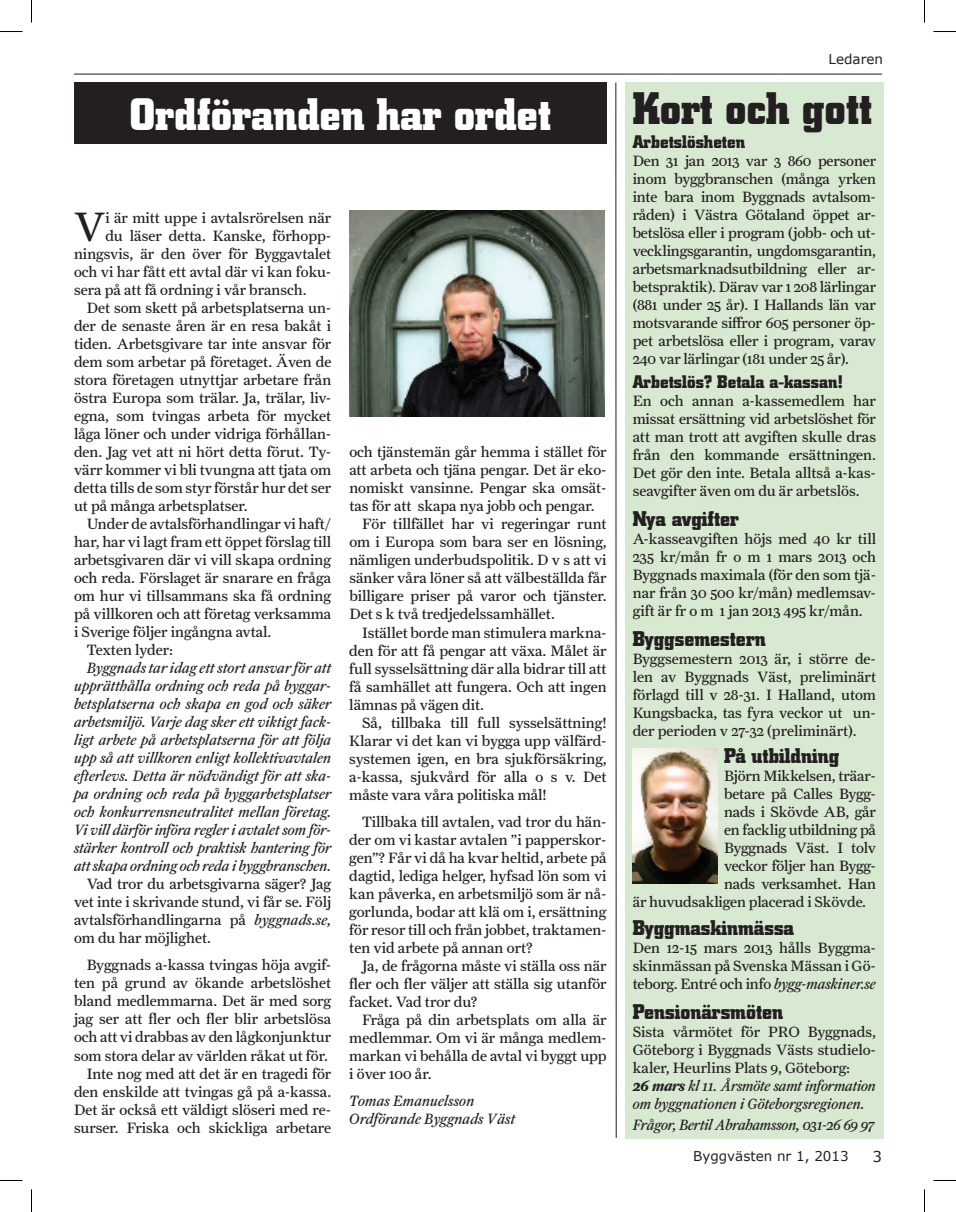
<style>
.page{position:relative;width:956px;height:1212px;background:#fff}
.page>*{position:absolute;margin:0;border:0;box-sizing:border-box;transform-origin:0 0}
.t1{font:700 45px "City BQ";color:#fff}
.t2{font:700 45px "City BQ";color:#231f20}
.t3{font:41.1px "Farnham Text";color:#231f20}
.t4{font:700 21px "City BQ";color:#231f20}
.t5{font:700 18px "City BQ";color:#231f20}
.t6{font:15px/18px "Farnham Text";color:#231f20;text-align:justify}
.t7{font:italic 15px/18px "Farnham Text";letter-spacing:-.01em;color:#231f20}
.t8{font:15px "Verdana";color:#231f20}
.t9{font:13.5px "Verdana";color:#231f20}
.s1{font-style:italic}
.s2{font-weight:700;font-style:italic}
</style>
<div class="page">
<hr style="left:74px;top:74px;width:808px;height:1px;background:#231f20">
<div style="left:625px;top:83px;width:258px;height:1055px;background:#d8e9d2"></div>
<div style="left:74px;top:83px;width:533px;height:61px;background:#231f20"></div>
<hr style="left:616px;top:83px;width:1px;height:1054px;background:#231f20">
<img style="left:633px;top:748px;width:85px;height:135px">
<img style="left:349px;top:211px;width:256px;height:206px">
<svg style="left:0;top:31px;width:22px;height:1px"></svg>
<svg style="left:933px;top:31px;width:23px;height:1px"></svg>
<svg style="left:31px;top:0;width:1px;height:22px"></svg>
<svg style="left:31px;top:1189px;width:1px;height:22px"></svg>
<svg style="left:924px;top:0;width:1px;height:22px"></svg>
<svg style="left:924px;top:1189px;width:1px;height:22px"></svg>
<h1 class="t1" style="left:129px;top:89px;width:423px">Ordföranden har ordet</h1>
<h2 class="t3" style="left:74px;top:201px;width:33px">V</h2>
<p class="t6" style="left:105px;top:208px;width:227px">i är mitt uppe i avtalsrörelsen när</p>
<p class="t6" style="left:105px;top:226px;width:227px">du läser detta. Kanske, förhopp-</p>
<p class="t6" style="left:74px;top:244px;width:259px">ningsvis, är den över för Byggavtalet</p>
<p class="t6" style="left:74px;top:262px;width:259px">och vi har fått ett avtal där vi kan foku-</p>
<p class="t6" style="left:74px;top:280px;width:234px">sera på att få ordning i vår bransch.</p>
<p class="t6" style="left:87px;top:298px;width:246px">Det som skett på arbetsplatserna un-</p>
<p class="t6" style="left:74px;top:316px;width:259px">der de senaste åren är en resa bakåt i</p>
<p class="t6" style="left:74px;top:334px;width:259px">tiden. Arbetsgivare tar inte ansvar för</p>
<p class="t6" style="left:74px;top:352px;width:259px">dem som arbetar på företaget. Även de</p>
<p class="t6" style="left:74px;top:370px;width:259px">stora företagen utnyttjar arbetare från</p>
<p class="t6" style="left:74px;top:388px;width:259px">östra Europa som trälar. Ja, trälar, liv-</p>
<p class="t6" style="left:74px;top:406px;width:259px">egna, som tvingas arbeta för mycket</p>
<p class="t6" style="left:74px;top:424px;width:259px">låga löner och under vidriga förhållan-</p>
<p class="t6" style="left:74px;top:442px;width:259px">den. Jag vet att ni hört detta förut. Ty-</p>
<p class="t6" style="left:74px;top:460px;width:259px">värr kommer vi bli tvungna att tjata om</p>
<p class="t6" style="left:74px;top:478px;width:259px">detta tills de som styr förstår hur det ser</p>
<p class="t6" style="left:74px;top:496px;width:175px">ut på många arbetsplatser.</p>
<p class="t6" style="left:87px;top:514px;width:246px">Under de avtalsförhandlingar vi haft/</p>
<p class="t6" style="left:74px;top:532px;width:259px">har, har vi lagt fram ett öppet förslag till</p>
<p class="t6" style="left:74px;top:550px;width:259px">arbetsgivaren där vi vill skapa ordning</p>
<p class="t6" style="left:74px;top:568px;width:259px">och reda. Förslaget är snarare en fråga</p>
<p class="t6" style="left:74px;top:586px;width:259px">om hur vi tillsammans ska få ordning</p>
<p class="t6" style="left:74px;top:604px;width:259px">på villkoren och att företag verksamma</p>
<p class="t6" style="left:74px;top:622px;width:199px">i Sverige följer ingångna avtal.</p>
<p class="t6" style="left:87px;top:640px;width:88px">Texten lyder:</p>
<p class="t7" style="left:74px;top:658px;width:259px;text-align:justify;text-indent:13px">Byggnads tar idag ett stort ansvar för att upprätthålla ordning och reda på byggar&shy;betsplatserna och skapa en god och säker arbetsmiljö. Varje dag sker ett viktigt fack&shy;ligt arbete på arbetsplatserna för att följa upp så att villkoren enligt kollektivavtalen efterlevs. Detta är nödvändigt för att ska&shy;pa ordning och reda på byggarbetsplatser och konkurrensneutralitet mellan företag.<br>Vi vill därför införa regler i avtalet som för&shy;stärker kontroll och praktisk hantering för att skapa ordning och reda i byggbranschen.</p>
<p class="t6" style="left:74px;top:874px;width:259px;text-indent:13px">Vad tror du arbetsgivarna säger? Jag vet inte i skrivande stund, vi får se. Följ avtalsförhandlingarna på <span class="s1">byggnads.se, </span>om du har möjlighet.</p>
<p class="t6" style="left:74px;top:955px;width:259px;text-align:right">Byggnads a-kassa tvingas höja avgif&shy;ten på grund av ökande arbetslöshet bland medlemmarna. Det är med sorg jag ser att fler och fler blir arbetslösa och att vi drabbas av den lågkonjunktur som stora delar av världen råkat ut för.<br>Inte nog med att det är en tragedi för den enskilde att tvingas gå på a-kassa.<br>Det är också ett väldigt slöseri med re&shy;surser. Friska och skickliga arbetare</p>
<p class="t6" style="left:349px;top:443px;width:259px">och tjänstemän går hemma i stället för</p>
<p class="t6" style="left:349px;top:461px;width:259px">att arbeta och tjäna pengar. Det är eko-</p>
<p class="t6" style="left:349px;top:479px;width:259px">nomiskt vansinne. Pengar ska omsät-</p>
<p class="t6" style="left:349px;top:497px;width:247px">tas för att skapa nya jobb och pengar.</p>
<p class="t6" style="left:362px;top:515px;width:246px">För tillfället har vi regeringar runt</p>
<p class="t6" style="left:349px;top:533px;width:259px">om i Europa som bara ser en lösning,</p>
<p class="t6" style="left:349px;top:551px;width:259px">nämligen underbudspolitik. D v s att vi</p>
<p class="t6" style="left:349px;top:569px;width:259px">sänker våra löner så att välbeställda får</p>
<p class="t6" style="left:349px;top:587px;width:259px">billigare priser på varor och tjänster.</p>
<p class="t6" style="left:349px;top:605px;width:207px">Det s k två tredjedelssamhället.</p>
<p class="t6" style="left:362px;top:623px;width:246px">Istället borde man stimulera markna-</p>
<p class="t6" style="left:349px;top:641px;width:259px">den för att få pengar att växa. Målet är</p>
<p class="t6" style="left:349px;top:659px;width:259px">full sysselsättning där alla bidrar till att</p>
<p class="t6" style="left:349px;top:677px;width:259px">få samhället att fungera. Och att ingen</p>
<p class="t6" style="left:349px;top:695px;width:136px">lämnas på vägen dit.</p>
<p class="t6" style="left:362px;top:713px;width:246px">Så, tillbaka till full sysselsättning!</p>
<p class="t6" style="left:349px;top:731px;width:259px">Klarar vi det kan vi bygga upp välfärd-</p>
<p class="t6" style="left:349px;top:749px;width:259px">systemen igen, en bra sjukförsäkring,</p>
<p class="t6" style="left:349px;top:767px;width:259px">a-kassa, sjukvård för alla o s v. Det</p>
<p class="t6" style="left:349px;top:785px;width:199px">måste vara våra politiska mål!</p>
<p class="t6" style="left:349px;top:812px;width:259px;text-indent:13px">Tillbaka till avtalen, vad tror du hän&shy;der om vi kastar avtalen ”i papperskor&shy;gen”? Får vi då ha kvar heltid, arbete på dagtid, lediga helger, hyfsad lön som vi kan påverka, en arbetsmiljö som är nå&shy;gorlunda, bodar att klä om i, ersättning för resor till och från jobbet, traktamen&shy;ten vid arbete på annan ort?</p>
<p class="t6" style="left:349px;top:956px;width:259px;text-indent:13px">Ja, de frågorna måste vi ställa oss när fler och fler väljer att ställa sig utanför facket. Vad tror du?</p>
<p class="t6" style="left:349px;top:1010px;width:259px;text-indent:13px">Fråga på din arbetsplats om alla är medlemmar. Om vi är många medlem&shy;markan vi behålla de avtal vi byggt upp i över 100 år.</p>
<p class="t7" style="left:349px;top:1091px;width:167px">Tomas Emanuelsson<br>Ordförande Byggnads Väst</p>
<p class="t9" style="left:829px;top:51px;width:56px">Ledaren</p>
<h1 class="t2" style="left:633px;top:82px;width:241px">Kort och gott</h1>
<p class="t5" style="left:633px;top:131px;width:114px">Arbetslösheten</p>
<p class="t6" style="left:633px;top:151px;width:245px">Den 31 jan 2013 var 3 860 personer inom byggbranschen (många yrken inte bara inom Byggnads avtalsom&shy;råden) i Västra Götaland öppet ar&shy;betslösa eller i program (jobb- och ut&shy;vecklingsgarantin, ungdomsgarantin, arbetsmarknadsutbildning eller ar&shy;betspraktik). Därav var 1 208 lärlingar (881 under 25 år). I Hallands län var motsvarande siffror 605 personer öp&shy;pet arbetslösa eller i program, varav 240 var lärlingar (181 under 25 år).</p>
<p class="t5" style="left:633px;top:371px;width:211px">Arbetslös? Betala a-kassan!</p>
<p class="t6" style="left:633px;top:391px;width:245px">En och annan a-kassemedlem har missat ersättning vid arbetslöshet för att man trott att avgiften skulle dras från den kommande ersättningen.<br>Det gör den inte. Betala alltså a-kas&shy;seavgifter även om du är arbetslös.</p>
<h3 class="t4" style="left:633px;top:506px;width:108px">Nya avgifter</h3>
<p class="t6" style="left:633px;top:529px;width:245px">A-kasseavgiften höjs med 40 kr till 235 kr/mån fr o m 1 mars 2013 och Byggnads maximala (för den som tjä&shy;nar från 30 500 kr/mån) medlemsav&shy;gift är fr o m 1 jan 2013 495 kr/mån.</p>
<h3 class="t4" style="left:633px;top:626px;width:134px">Byggsemestern</h3>
<p class="t6" style="left:633px;top:649px;width:245px">Byggsemestern 2013 är, i större de&shy;len av Byggnads Väst, preliminärt förlagd till v 28-31. I Halland, utom Kungsbacka, tas fyra veckor ut un&shy;der perioden v 27-32 (preliminärt).</p>
<h3 class="t4" style="left:724px;top:743px;width:117px">På utbildning</h3>
<p class="t6" style="left:724px;top:766px;width:153px">Björn Mikkelsen, träar-</p>
<p class="t6" style="left:724px;top:784px;width:153px">betare på Calles Bygg-</p>
<p class="t6" style="left:724px;top:802px;width:153px">nads i Skövde AB, går</p>
<p class="t6" style="left:724px;top:820px;width:154px">en facklig utbildning på</p>
<p class="t6" style="left:724px;top:838px;width:154px">Byggnads Väst. I tolv</p>
<p class="t6" style="left:724px;top:856px;width:153px">veckor följer han Bygg-</p>
<p class="t6" style="left:724px;top:874px;width:153px">nads verksamhet. Han</p>
<p class="t6" style="left:633px;top:892px;width:235px">är huvudsakligen placerad i Skövde.</p>
<h3 class="t4" style="left:633px;top:914px;width:163px">Byggmaskinmässa</h3>
<p class="t6" style="left:633px;top:937px;width:245px">Den 12-15 mars 2013 hålls Byggma&shy;skinmässan på Svenska Mässan i Gö&shy;teborg. Entré och info <span class="s1">bygg-maskiner.se</span></p>
<h3 class="t4" style="left:633px;top:998px;width:152px">Pensionärsmöten</h3>
<p class="t6" style="left:633px;top:1021px;width:245px;text-align:left">Sista vårmötet för PRO Byggnads, Göteborg i Byggnads Västs studielo&shy;kaler, Heurlins Plats 9, Göteborg:<br><span class="s2">26 mars</span> <span class="s1">kl 11. Årsmöte samt information om byggnationen i Göteborgsregionen.</span></p>
<p class="t7" style="left:633px;top:1114px;width:244px">Frågor, Bertil Abrahamsson, 031-26 69 97</p>
<p class="t9" style="left:693px;top:1147px;width:157px">Byggvästen nr 1, 2013</p>
<p class="t8" style="left:872px;top:1146px;width:11px">3</p>
</div>
